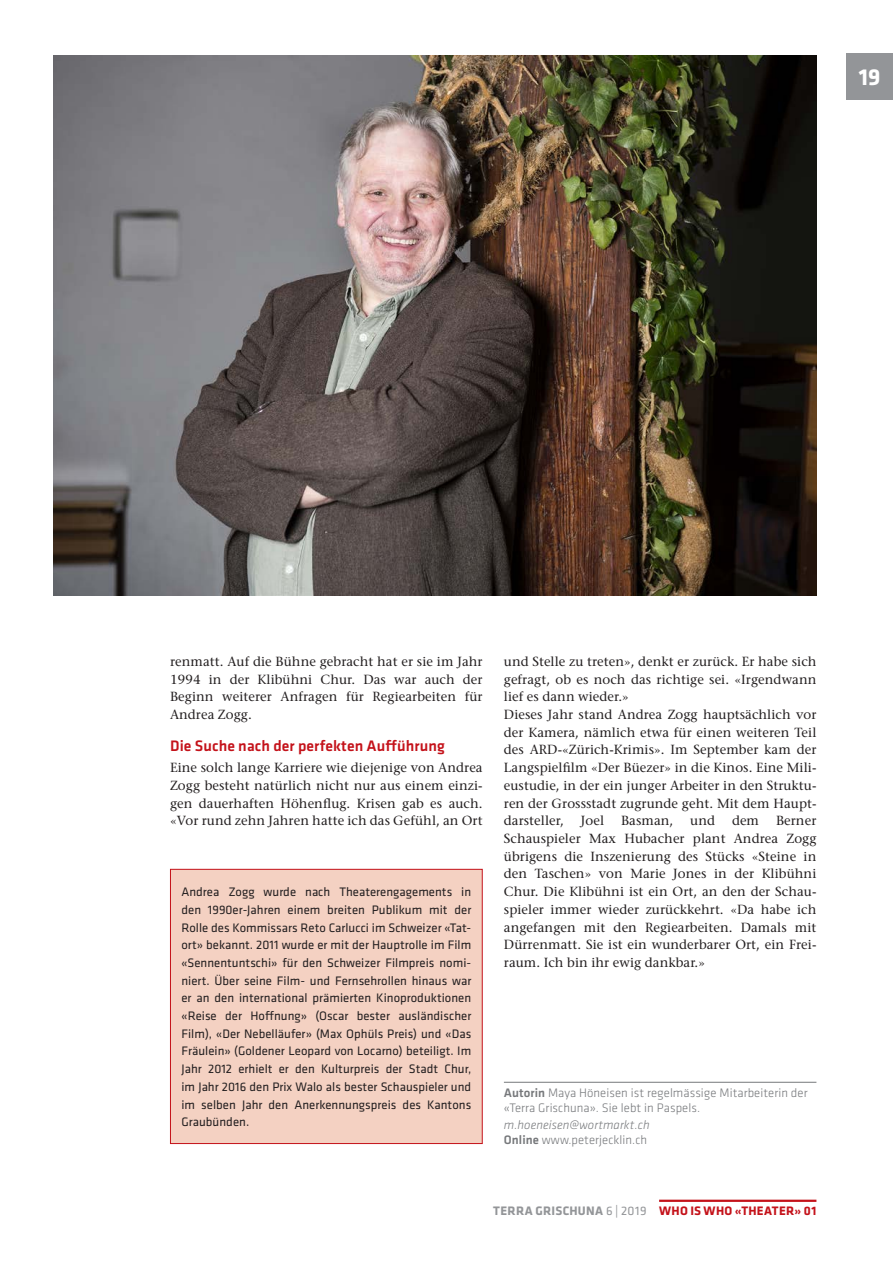
<style>
.page{position:relative;width:893px;height:1263px;background:#fff}
.page>*{position:absolute;margin:0;border:0;box-sizing:border-box;transform-origin:0 0}
.t1{font:700 24px "Klavika";color:#fff}
.Zwischentitel_Thema{font:500 15.75px "Klavika";letter-spacing:.01em;color:#c4121a}
.Grundschrift_Thema{font:500 13.2px/17.7px "Stone Serif Std";letter-spacing:.005em;color:#231f20;text-align:justify}
.Kasten_Grundschrift{font:12.75px/17.7px "Klavika";letter-spacing:.005em;color:#231f20;text-align:justify}
.Infos{font:300 12.75px/16.2px "Klavika";letter-spacing:.005em;color:#76787b}
.t2{font:700 12.75px "Klavika";letter-spacing:.03em;color:#c4121a}
.s1{font-weight:500}
.s2{font-style:italic}
.s3{color:#939598}
.s4{font-weight:400;color:#939598}
</style>
<div class="page">
<div style="left:846px;top:53px;width:47px;height:46px;background:#939598"></div>
<hr style="left:659px;top:1200px;width:157px;height:2px;background:#c4121a">
<hr style="left:504px;top:1082px;width:312px;height:1px;background:#76787b">
<div style="left:170px;top:869px;width:312px;height:274px;background:#f4d1c2"></div>
<div style="left:170px;top:869px;width:313px;height:275px;border:1px solid #c4121a"></div>
<img style="left:53px;top:55px;width:763px;height:540px">
<h1 class="t1" style="left:859px;top:60px;width:23px">19</h1>
<p class="Grundschrift_Thema" style="left:170px;top:652px;width:314px">renmatt. Auf die Bühne gebracht hat er sie im Jahr 1994 in der Klibühni Chur. Das war auch der Beginn weiterer Anfragen für Regiearbeiten für Andrea Zogg.</p>
<p class="Zwischentitel_Thema" style="left:170px;top:736px;width:276px">Die Suche nach der perfekten Aufführung</p>
<p class="Grundschrift_Thema" style="left:170px;top:759px;width:314px">Eine solch lange Karriere wie diejenige von Andrea Zogg besteht natürlich nicht nur aus einem einzi&shy;gen dauerhaften Höhenflug. Krisen gab es auch. «Vor rund zehn Jahren hatte ich das Gefühl, an Ort</p>
<p class="Kasten_Grundschrift" style="left:181px;top:883px;width:291px">Andrea Zogg wurde nach Theaterengagements in den 1990er-Jahren einem breiten Publikum mit der Rolle des Kommissars Reto Carlucci im Schweizer «Tat&shy;ort» bekannt. 2011 wurde er mit der Hauptrolle im Film «Sennentuntschi» für den Schweizer Filmpreis nomi&shy;niert. Über seine Film- und Fernsehrollen hinaus war er an den international prämierten Kinoproduktionen «Reise der Hoffnung» (Oscar bester ausländischer Film), «Der Nebelläufer» (Max Ophüls Preis) und «Das Fräulein» (Goldener Leopard von Locarno) beteiligt. Im Jahr 2012 erhielt er den Kulturpreis der Stadt Chur, im Jahr 2016 den Prix Walo als bester Schauspieler und im selben Jahr den Anerkennungspreis des Kantons Graubünden.</p>
<p class="Grundschrift_Thema" style="left:504px;top:652px;width:314px">und Stelle zu treten», denkt er zurück. Er habe sich gefragt, ob es noch das richtige sei. «Irgendwann lief es dann wieder.»</p>
<p class="Grundschrift_Thema" style="left:504px;top:706px;width:314px">Dieses Jahr stand Andrea Zogg hauptsächlich vor der Kamera, nämlich etwa für einen weiteren Teil des ARD-«Zürich-Krimis». Im September kam der Langspielfilm «Der Büezer» in die Kinos. Eine Mili&shy;eustudie, in der ein junger Arbeiter in den Struktu&shy;ren der Grossstadt zugrunde geht. Mit dem Haupt&shy;darsteller,</p>
<p class="Grundschrift_Thema" style="left:581px;top:812px;width:25px">Joel</p>
<p class="Grundschrift_Thema" style="left:621px;top:812px;width:54px">Basman,</p>
<p class="Grundschrift_Thema" style="left:690px;top:812px;width:26px">und</p>
<p class="Grundschrift_Thema" style="left:732px;top:812px;width:29px">dem</p>
<p class="Grundschrift_Thema" style="left:504px;top:812px;width:314px;text-indent:272px">Berner Schauspieler Max Hubacher plant Andrea Zogg übrigens die Inszenierung des Stücks «Steine in den Taschen» von Marie Jones in der Klibühni Chur. Die Klibühni ist ein Ort, an den der Schau&shy;spieler immer wieder zurückkehrt. «Da habe ich angefangen mit den Regiearbeiten. Damals mit Dürrenmatt. Sie ist ein wunderbarer Ort, ein Frei&shy;raum. Ich bin ihr ewig dankbar.»</p>
<p class="Infos" style="left:504px;top:1084px;width:305px"><span class="s1">Autorin</span> Maya Höneisen ist regelmässige Mitarbeiterin der «Terra Grischuna». Sie lebt in Paspels. <span class="s2">m.hoeneisen@wortmarkt.ch</span></p>
<p class="Infos" style="left:504px;top:1131px;width:145px"><span class="s1">Online</span> www.peterjecklin.ch</p>
<p class="t2" style="left:493px;top:1201px;width:264px"><span class="s3">TERRA GRISCHUNA</span> <span class="s4">6 | 2019</span> WHO IS WHO «THEATER</p>
<p class="t2" style="left:794px;top:1201px;width:24px">» 01</p>
</div>
